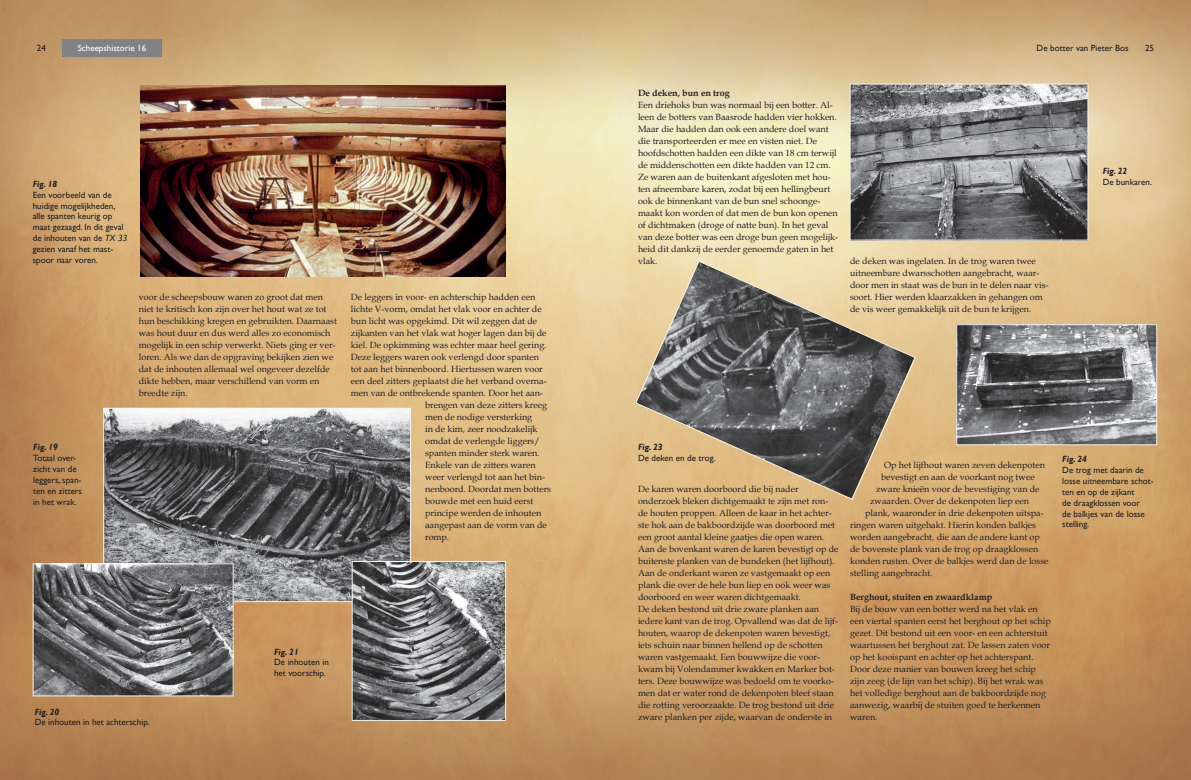
<style>
.page{position:relative;width:1191px;height:780px;background:#fff}
.page>*{position:absolute;margin:0;border:0;box-sizing:border-box;transform-origin:0 0}
.t1{font:9px/12px "Book Antiqua";color:#231f20}
.t2{font:9px/10.8px "Gill Sans";color:#231f20}
.t3{font:700 9px "Book Antiqua";color:#231f20}
.t4{font:italic 700 9px "Gill Sans";color:#231f20}
.t5{font:9px "Gill Sans";color:#fff}
.s1{font-style:italic}
</style>
<div class="page">
<img style="left:0;top:0;width:1191px;height:780px">
<div style="left:62px;top:40px;width:100px;height:17px;background:#808285"></div>
<img style="left:140px;top:85px;width:365px;height:191px">
<img style="left:105px;top:410px;width:304px;height:190px">
<div style="left:103px;top:408px;width:308px;height:194px;border:1px solid #f6f3e7"></div>
<img style="left:35px;top:565px;width:197px;height:129px">
<div style="left:33px;top:563px;width:201px;height:133px;border:1px solid #f6f3e7"></div>
<img style="left:354px;top:563px;width:150px;height:156px">
<div style="left:352px;top:561px;width:154px;height:160px;border:1px solid #f6f3e7"></div>
<img style="left:851px;top:86px;width:235px;height:152px">
<div style="left:849px;top:84px;width:239px;height:156px;border:1px solid #f6f3e7"></div>
<svg style="left:634px;top:260px;width:282px;height:240px;background:#9a8d77"></svg>
<img style="left:958px;top:326px;width:197px;height:117px">
<div style="left:956px;top:324px;width:201px;height:121px;border:1px solid #f6f3e7"></div>
<p class="t2" style="left:37px;top:43px;width:10px">24</p>
<p class="t5" style="left:78px;top:43px;width:70px">Scheepshistorie 16</p>
<p class="t2" style="left:1036px;top:43px;width:93px">De botter van Pieter Bos</p>
<p class="t2" style="left:1145px;top:43px;width:10px">25</p>
<p class="t4" style="left:33px;top:179px;width:26px">Fig. 18</p>
<p class="t2" style="left:33px;top:189px;width:96px">Een voorbeeld van de huidige mogelijkheden, alle spanten keurig op maat gezaagd. In dit geval de inhouten van de <span class="s1">TX 33 </span>gezien vanaf het mast&shy;spoor naar voren.</p>
<p class="t4" style="left:33px;top:442px;width:26px">Fig. 19</p>
<p class="t2" style="left:33px;top:453px;width:50px">Totaal over&shy;zicht van de leggers, span&shy;ten en zitters in het wrak.</p>
<p class="t1" style="left:139px;top:291px;width:200px">voor de scheepsbouw waren zo groot dat men niet te kritisch kon zijn over het hout wat ze tot hun beschikking kregen en gebruikten. Daarnaast was hout duur en dus werd alles zo economisch mogelijk in een schip verwerkt. Niets ging er ver&shy;loren. Als we dan de opgraving bekijken zien we dat de inhouten allemaal wel ongeveer dezelfde dikte hebben, maar verschillend van vorm en breedte zijn.</p>
<p class="t1" style="left:351px;top:291px;width:186px">De leggers in voor- en achterschip hadden een</p>
<p class="t1" style="left:351px;top:303px;width:192px">lichte V-vorm, omdat het vlak voor en achter de</p>
<p class="t1" style="left:351px;top:315px;width:188px">bun licht was opgekimd. Dit wil zeggen dat de</p>
<p class="t1" style="left:351px;top:327px;width:197px">zijkanten van het vlak wat hoger lagen dan bij de</p>
<p class="t1" style="left:351px;top:339px;width:197px">kiel. De opkimming was echter maar heel gering.</p>
<p class="t1" style="left:351px;top:351px;width:190px">Deze leggers waren ook verlengd door spanten</p>
<p class="t1" style="left:351px;top:363px;width:193px">tot aan het binnenboord. Hiertussen waren voor</p>
<p class="t1" style="left:351px;top:375px;width:197px">een deel zitters geplaatst die het verband overna-</p>
<p class="t1" style="left:351px;top:387px;width:193px">men van de ontbrekende spanten. Door het aan-</p>
<p class="t1" style="left:425px;top:399px;width:123px">brengen van deze zitters kreeg</p>
<p class="t1" style="left:425px;top:411px;width:109px">men de nodige versterking</p>
<p class="t1" style="left:425px;top:423px;width:114px">in de kim, zeer noodzakelijk</p>
<p class="t1" style="left:425px;top:435px;width:116px">omdat de verlengde liggers/</p>
<p class="t1" style="left:425px;top:447px;width:116px">spanten minder sterk waren.</p>
<p class="t1" style="left:425px;top:459px;width:112px">Enkele van de zitters waren</p>
<p class="t1" style="left:425px;top:471px;width:121px">weer verlengd tot aan het bin-</p>
<p class="t1" style="left:425px;top:483px;width:127px">nenboord. Doordat men botters</p>
<p class="t1" style="left:425px;top:495px;width:110px">bouwde met een huid eerst</p>
<p class="t1" style="left:425px;top:507px;width:118px">principe werden de inhouten</p>
<p class="t1" style="left:425px;top:519px;width:123px">aangepast aan de vorm van de</p>
<p class="t1" style="left:425px;top:531px;width:26px">romp.</p>
<p class="t4" style="left:274px;top:646px;width:26px">Fig. 21</p>
<p class="t2" style="left:274px;top:657px;width:56px">De inhouten in het voorschip.</p>
<p class="t4" style="left:35px;top:706px;width:26px">Fig. 20</p>
<p class="t2" style="left:35px;top:717px;width:116px">De inhouten in het achterschip.</p>
<p class="t3" style="left:638px;top:87px;width:93px">De deken, bun en trog</p>
<p class="t1" style="left:638px;top:99px;width:202px">Een driehoks bun was normaal bij een botter. Al&shy;leen de botters van Baasrode hadden vier hokken.<br>Maar die hadden dan ook een andere doel want die transporteerden er mee en visten niet. De hoofdschotten hadden een dikte van 18 cm terwijl de middenschotten een dikte hadden van 12 cm.<br>Ze waren aan de buitenkant afgesloten met hou&shy;ten afneembare karen, zodat bij een hellingbeurt ook de binnenkant van de bun snel schoonge&shy;maakt kon worden of dat men de bun kon openen of dichtmaken (droge of natte bun). In het geval van deze botter was een droge bun geen mogelijk&shy;heid dit dankzij de eerder genoemde gaten in het vlak.</p>
<p class="t1" style="left:850px;top:255px;width:200px">de deken was ingelaten. In de trog waren twee uitneembare dwarsschotten aangebracht, waar&shy;door men in staat was de bun in te delen naar vis&shy;soort. Hier werden klaarzakken in gehangen om de vis weer gemakkelijk uit de bun te krijgen.</p>
<p class="t4" style="left:1102px;top:166px;width:26px">Fig. 22</p>
<p class="t2" style="left:1102px;top:177px;width:51px">De bunkaren.</p>
<p class="t4" style="left:638px;top:442px;width:26px">Fig. 23</p>
<p class="t2" style="left:638px;top:453px;width:79px">De deken en de trog.</p>
<p class="t4" style="left:1062px;top:454px;width:26px">Fig. 24</p>
<p class="t2" style="left:1062px;top:465px;width:93px">De trog met daarin de losse uitneembare schot&shy;ten en op de zijkant<br>de draagklossen voor<br>de balkjes van de losse stelling.</p>
<p class="t1" style="left:884px;top:459px;width:162px">Op het lijfhout waren zeven dekenpoten</p>
<p class="t1" style="left:881px;top:471px;width:155px">bevestigt en aan de voorkant nog twee</p>
<p class="t1" style="left:876px;top:483px;width:165px">zware knieën voor de bevestiging van de</p>
<p class="t1" style="left:870px;top:495px;width:160px">zwaarden. Over de dekenpoten liep een</p>
<p class="t1" style="left:865px;top:507px;width:180px">plank, waaronder in drie dekenpoten uitspa-</p>
<p class="t1" style="left:850px;top:519px;width:187px">ringen waren uitgehakt. Hierin konden balkjes</p>
<p class="t1" style="left:850px;top:531px;width:191px">worden aangebracht, die aan de andere kant op</p>
<p class="t1" style="left:850px;top:543px;width:190px">de bovenste plank van de trog op draagklossen</p>
<p class="t1" style="left:850px;top:555px;width:200px">konden rusten. Over de balkjes werd dan de losse</p>
<p class="t1" style="left:850px;top:567px;width:84px">stelling aangebracht.</p>
<p class="t3" style="left:850px;top:591px;width:143px">Berghout, stuiten en zwaardklamp</p>
<p class="t1" style="left:850px;top:603px;width:202px">Bij de bouw van een botter werd na het vlak en een viertal spanten eerst het berghout op het schip gezet. Dit bestond uit een voor- en een achterstuit waartussen het berghout zat. De lassen zaten voor op het kooispant en achter op het achterspant.<br>Door deze manier van bouwen kreeg het schip zijn zeeg (de lijn van het schip). Bij het wrak was het volledige berghout aan de bakboordzijde nog aanwezig, waarbij de stuiten goed te herkennen waren.</p>
<p class="t1" style="left:638px;top:483px;width:202px">De karen waren doorboord die bij nader onderzoek bleken dichtgemaakt te zijn met ron&shy;de houten proppen. Alleen de kaar in het achter&shy;ste hok aan de bakboordzijde was doorboord met een groot aantal kleine gaatjes die open waren.<br>Aan de bovenkant waren de karen bevestigt op de buitenste planken van de bundeken (het lijfhout).<br>Aan de onderkant waren ze vastgemaakt op een plank die over de hele bun liep en ook weer was doorboord en weer waren dichtgemaakt.<br>De deken bestond uit drie zware planken aan iedere kant van de trog. Opvallend was dat de lijf&shy;houten, waarop de dekenpoten waren bevestigt, iets schuin naar binnen hellend op de schotten waren vastgemaakt. Een bouwwijze die voor&shy;kwam bij Volendammer kwakken en Marker bot&shy;ters. Deze bouwwijze was bedoeld om te voorko&shy;men dat er water rond de dekenpoten bleef staan die rotting veroorzaakte. De trog bestond uit drie zware planken per zijde, waarvan de onderste in</p>
</div>
